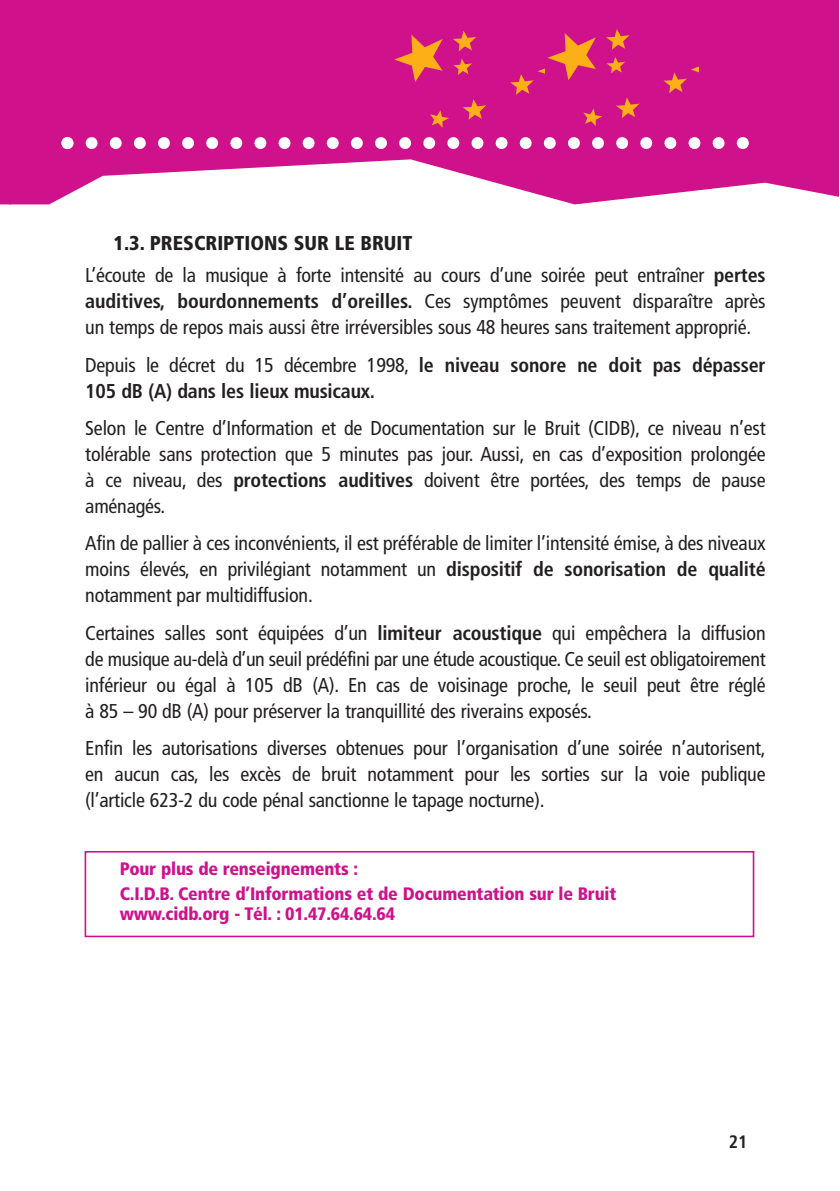
<style>
.page{position:relative;width:840px;height:1191px;background:#fff}
.page>*{position:absolute;margin:0;border:0;box-sizing:border-box;transform-origin:0 0}
.t1{font:condensed 20px/26px "Frutiger";letter-spacing:-.01em;color:#231f20;text-align:justify}
.t2{font:700 condensed 20px/26px "Frutiger";letter-spacing:-.01em;color:#231f20}
.t3{font:900 condensed 18px/25.6px "Frutiger";letter-spacing:-.01em;color:#cf118c}
.t4{font:700 condensed 18px "Frutiger";color:#231f20}
.s1{font-weight:900}
.s2{font-weight:700}
.s3{font-weight:400}
</style>
<div class="page">
<svg style="left:11px;top:1px;width:827px;height:203px;background:#d5339c"></svg>
<svg style="left:61px;top:137px;width:669px;height:12px"></svg>
<svg style="left:736px;top:137px;width:12px;height:12px"></svg>
<svg style="left:394px;top:29px;width:303px;height:99px;background:#d3227f"></svg>
<div style="left:85px;top:851px;width:668px;height:86px;border:2px solid #cf118c"></div>
<div style="left:0;top:1px;width:11px;height:203px;background:#cf118c"></div>
<p class="t1" style="left:85px;top:229px;width:681px;line-height:31.6px;text-indent:28px"><span class="s1">1.3. PRESCRIPTIONS SUR LE BRUIT<br></span>L’écoute de la musique à forte intensité au cours d’une soirée peut entraîner <span class="s2">pertes</span></p>
<p class="t1" style="left:85px;top:290px;width:681px"><span class="s2">auditives, bourdonnements d’oreilles.</span> Ces symptômes peuvent disparaître après un temps de repos mais aussi être irréversibles sous 48 heures sans traitement approprié.</p>
<p class="t2" style="left:85px;top:353px;width:681px"><span class="s3">Depuis le décret du 15 décembre 1998,</span> le niveau sonore ne doit pas dépasser<br>105 dB (A) dans les lieux musicaux.</p>
<p class="t1" style="left:85px;top:416px;width:681px">Selon le Centre d’Information et de Documentation sur le Bruit (CIDB), ce niveau n’est tolérable sans protection que 5 minutes pas jour. Aussi, en cas d’exposition prolongée à ce niveau, des <span class="s2">protections auditives</span> doivent être portées, des temps de pause aménagés.</p>
<p class="t1" style="left:85px;top:532px;width:681px">Afin de pallier à ces inconvénients, il est préférable de limiter l’intensité émise, à des niveaux moins élevés, en privilégiant notamment un <span class="s2">dispositif de sonorisation de qualité </span>notamment par multidiffusion.</p>
<p class="t1" style="left:85px;top:621px;width:681px">Certaines salles sont équipées d’un <span class="s2">limiteur acoustique</span> qui empêchera la diffusion de musique au-delà d’un seuil prédéfini par une étude acoustique. Ce seuil est obligatoirement inférieur ou égal à 105 dB (A). En cas de voisinage proche, le seuil peut être réglé à 85 – 90 dB (A) pour préserver la tranquillité des riverains exposés.</p>
<p class="t1" style="left:85px;top:736px;width:681px">Enfin les autorisations diverses obtenues pour l’organisation d’une soirée n’autorisent, en aucun cas, les excès de bruit notamment pour les sorties sur la voie publique (l’article 623-2 du code pénal sanctionne le tapage nocturne).</p>
<p class="t3" style="left:120px;top:857px;width:498px">Pour plus de renseignements :<br>C.I.D.B. Centre d’Informations et de Documentation sur le Bruit</p>
<p class="t3" style="left:120px;top:902px;width:277px">www.cidb.org - Tél. : 01.47.64.64.64</p>
<p class="t4" style="left:728px;top:1134px;width:20px">21</p>
</div>
